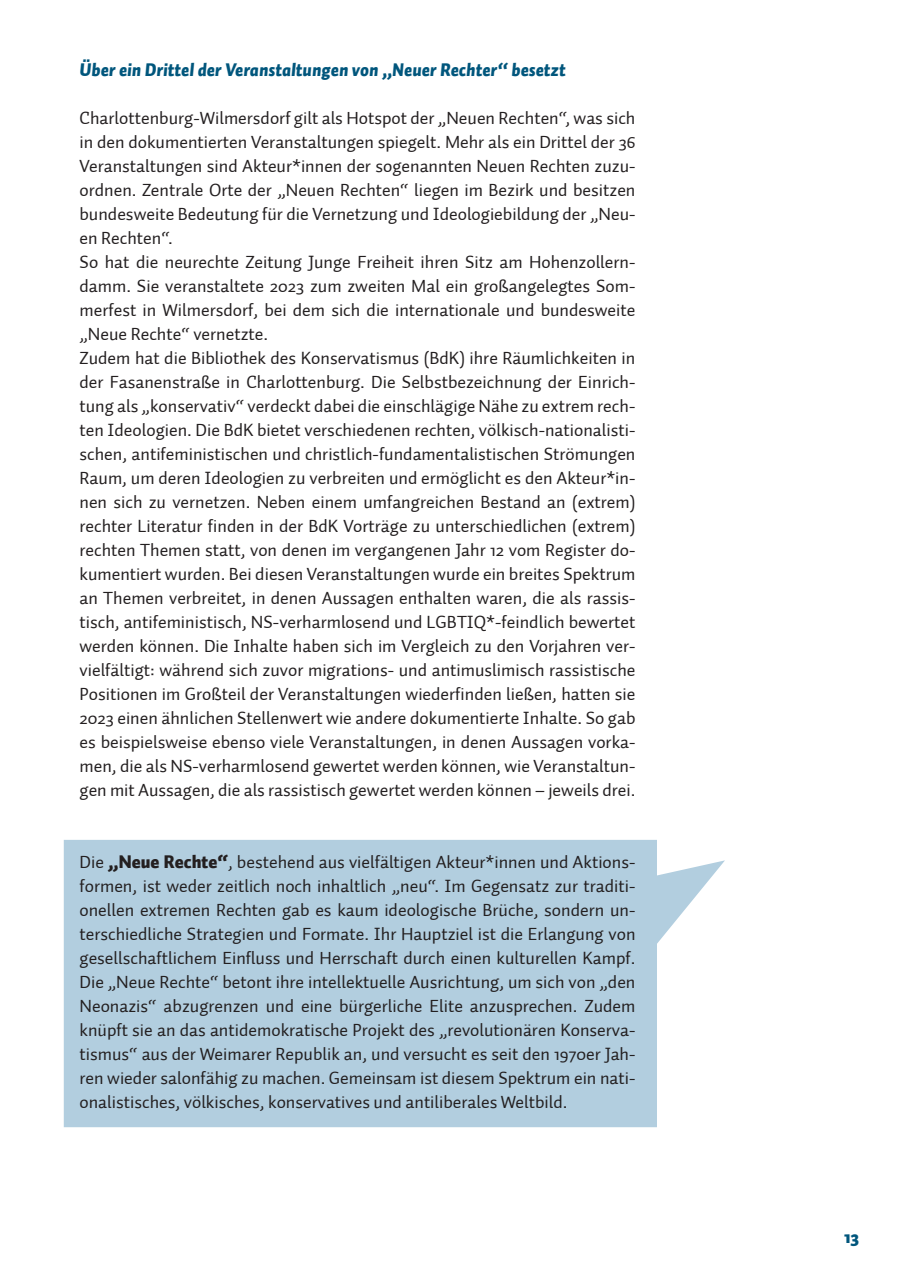
<style>
.page{position:relative;width:910px;height:1280px;background:#fff}
.page>*{position:absolute;margin:0;border:0;box-sizing:border-box;transform-origin:0 0}
.t1{font:18px/24px "Auto 1";color:#231f20}
.t2{font:italic 900 18px "Auto 1";color:#00567c}
.t3{font:900 18px "Auto 1";color:#00567c}
.s1{font-weight:900}
</style>
<div class="page">
<svg style="left:64px;top:840px;width:661px;height:287px;fill:#b2cedf"></svg>
<p class="t2" style="left:80px;top:58px;width:488px">Über ein Drittel der Veranstaltungen von „Neuer Rechter“ besetzt</p>
<p class="t1" style="left:80px;top:107px;width:557px">Charlottenburg-Wilmersdorf gilt als Hotspot der „Neuen Rechten“, was sich in den dokumentierten Veranstaltungen spiegelt. Mehr als ein Drittel der 36<br>Veranstaltungen sind Akteur*innen der sogenannten Neuen Rechten zuzu&shy;ordnen. Zentrale Orte der „Neuen Rechten“ liegen im Bezirk und besitzen bundesweite Bedeutung für die Vernetzung und Ideologiebildung der „Neu&shy;en Rechten“.<br>So hat die neurechte Zeitung Junge Freiheit ihren Sitz am Hohenzollern&shy;damm. Sie veranstaltete 2023 zum zweiten Mal ein großangelegtes Som&shy;merfest in Wilmersdorf, bei dem sich die internationale und bundesweite „Neue Rechte“ vernetzte.<br>Zudem hat die Bibliothek des Konservatismus (BdK) ihre Räumlichkeiten in der Fasanenstraße in Charlottenburg. Die Selbstbezeichnung der Einrich&shy;tung als „konservativ“ verdeckt dabei die einschlägige Nähe zu extrem rech&shy;ten Ideologien. Die BdK bietet verschiedenen rechten, völkisch-nationalisti&shy;schen, antifeministischen und christlich-fundamentalistischen Strömungen Raum, um deren Ideologien zu verbreiten und ermöglicht es den Akteur*in&shy;nen sich zu vernetzen. Neben einem umfangreichen Bestand an (extrem) rechter Literatur finden in der BdK Vorträge zu unterschiedlichen (extrem) rechten Themen statt, von denen im vergangenen Jahr 12 vom Register do&shy;kumentiert wurden. Bei diesen Veranstaltungen wurde ein breites Spektrum an Themen verbreitet, in denen Aussagen enthalten waren, die als rassis&shy;tisch, antifeministisch, NS-verharmlosend und LGBTIQ*-feindlich bewertet werden können. Die Inhalte haben sich im Vergleich zu den Vorjahren ver&shy;vielfältigt: während sich zuvor migrations- und antimuslimisch rassistische Positionen im Großteil der Veranstaltungen wiederfinden ließen, hatten sie 2023 einen ähnlichen Stellenwert wie andere dokumentierte Inhalte. So gab es beispielsweise ebenso viele Veranstaltungen, in denen Aussagen vorka&shy;men, die als NS-verharmlosend gewertet werden können, wie Veranstaltun&shy;gen mit Aussagen, die als rassistisch gewertet werden können – jeweils drei.</p>
<p class="t1" style="left:80px;top:850px;width:557px;text-align:justify">Die <span class="s1">„Neue Rechte“</span>, bestehend aus vielfältigen Akteur*innen und Aktions&shy;formen, ist weder zeitlich noch inhaltlich „neu“. Im Gegensatz zur traditi&shy;onellen extremen Rechten gab es kaum ideologische Brüche, sondern un&shy;terschiedliche Strategien und Formate. Ihr Hauptziel ist die Erlangung von gesellschaftlichem Einfluss und Herrschaft durch einen kulturellen Kampf.<br>Die „Neue Rechte“ betont ihre intellektuelle Ausrichtung, um sich von „den Neonazis“ abzugrenzen und eine bürgerliche Elite anzusprechen. Zudem knüpft sie an das antidemokratische Projekt des „revolutionären Konserva&shy;tismus“ aus der Weimarer Republik an, und versucht es seit den 1970er Jah&shy;ren wieder salonfähig zu machen. Gemeinsam ist diesem Spektrum ein nati&shy;onalistisches, völkisches, konservatives und antiliberales Weltbild.</p>
<p class="t3" style="left:844px;top:1225px;width:16px">13</p>
</div>
